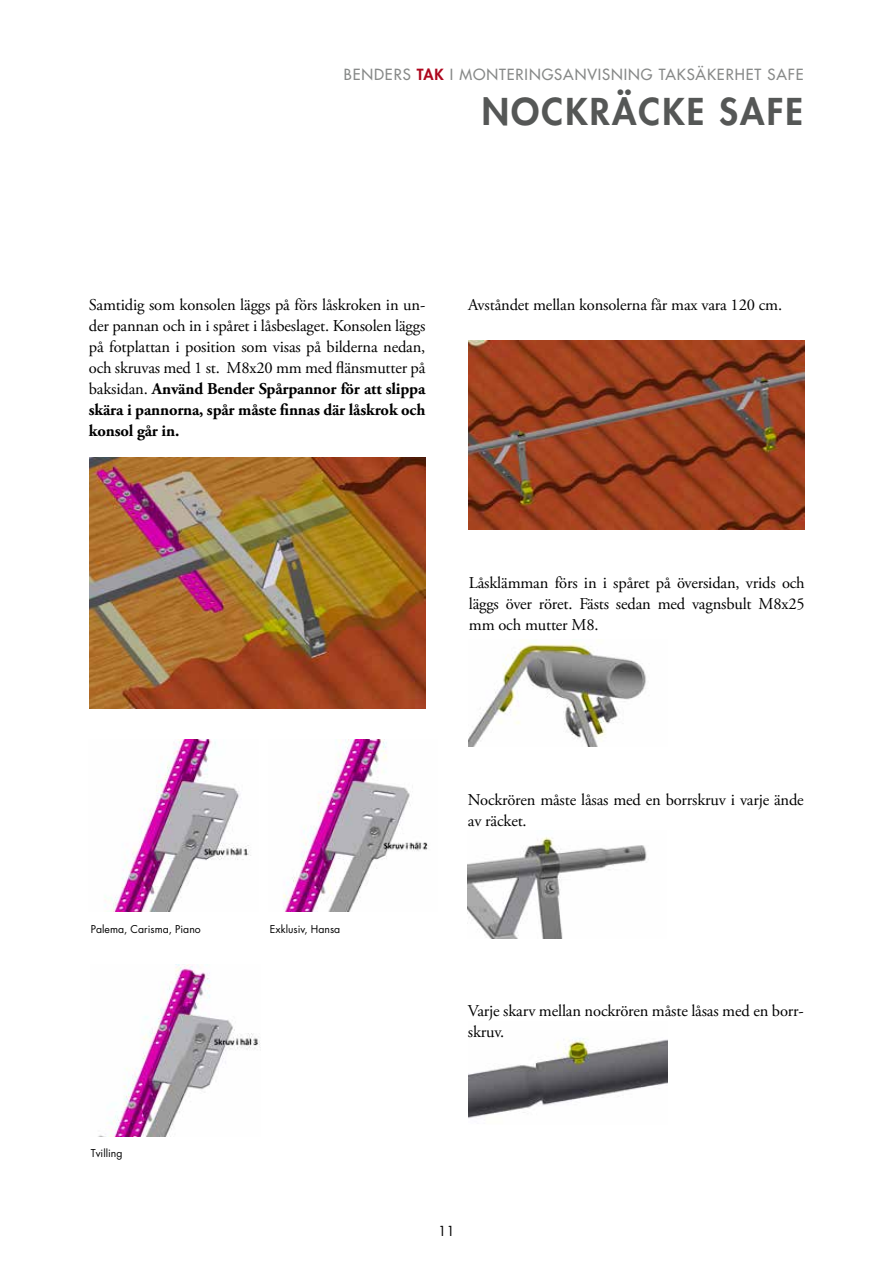
<style>
.page{position:relative;width:893px;height:1263px;background:#fff}
.page>*{position:absolute;margin:0;border:0;box-sizing:border-box;transform-origin:0 0}
.t1{font:800 36px "Futura Std";letter-spacing:.06em;color:#555756}
.t2{font:16.5px/21px "Adobe Garamond Pro";letter-spacing:-.01em;color:#000;text-align:justify}
.t3{font:500 15px "Futura Std";letter-spacing:.06em;color:#878988}
.t4{font:13.5px "Futura Std";color:#000}
.t5{font:10.5px "Futura Std";color:#000}
.s1{font-weight:800;color:#ae071e}
.s2{font-weight:700}
</style>
<div class="page">
<img style="left:469px;top:1038px;width:199px;height:80px">
<img style="left:89px;top:457px;width:336px;height:251px">
<img style="left:469px;top:340px;width:336px;height:190px">
<img style="left:105px;top:740px;width:146px;height:172px">
<img style="left:283px;top:740px;width:146px;height:172px">
<img style="left:99px;top:964px;width:162px;height:172px">
<img style="left:469px;top:639px;width:177px;height:108px">
<img style="left:468px;top:837px;width:179px;height:101px">
<p class="t3" style="left:344px;top:65px;width:461px">BENDERS <span class="s1">TAK</span> I MONTERINGSANVISNING TAKSÄKERHET SAFE</p>
<h1 class="t1" style="left:482px;top:89px;width:323px">NOCKRÄCKE SAFE</h1>
<p class="t2" style="left:89px;top:294px;width:338px">Samtidig som konsolen läggs på förs låskroken in un&shy;der pannan och in i spåret i låsbeslaget. Konsolen läggs på fotplattan i position som visas på bilderna nedan, och skruvas med 1 st. M8x20 mm med flänsmutter på baksidan. <span class="s2">Använd Bender Spårpannor för att slippa skära i pannorna, spår måste finnas där låskrok och konsol går in.</span></p>
<p class="t2" style="left:468px;top:294px;width:315px">Avståndet mellan konsolerna får max vara 120 cm.</p>
<p class="t2" style="left:469px;top:573px;width:337px">Låsklämman förs in i spåret på översidan, vrids och läggs över röret. Fästs sedan med vagnsbult M8x25 mm och mutter M8.</p>
<p class="t5" style="left:91px;top:923px;width:111px">Palema, Carisma, Piano</p>
<p class="t5" style="left:270px;top:923px;width:72px">Exklusiv, Hansa</p>
<p class="t5" style="left:91px;top:1146px;width:33px">Tvilling</p>
<p class="t2" style="left:468px;top:790px;width:337px">Nockrören måste låsas med en borrskruv i varje ände av räcket.</p>
<p class="t2" style="left:468px;top:1001px;width:337px">Varje skarv mellan nockrören måste låsas med en borr&shy;skruv.</p>
<p class="t4" style="left:438px;top:1222px;width:18px">11</p>
</div>
